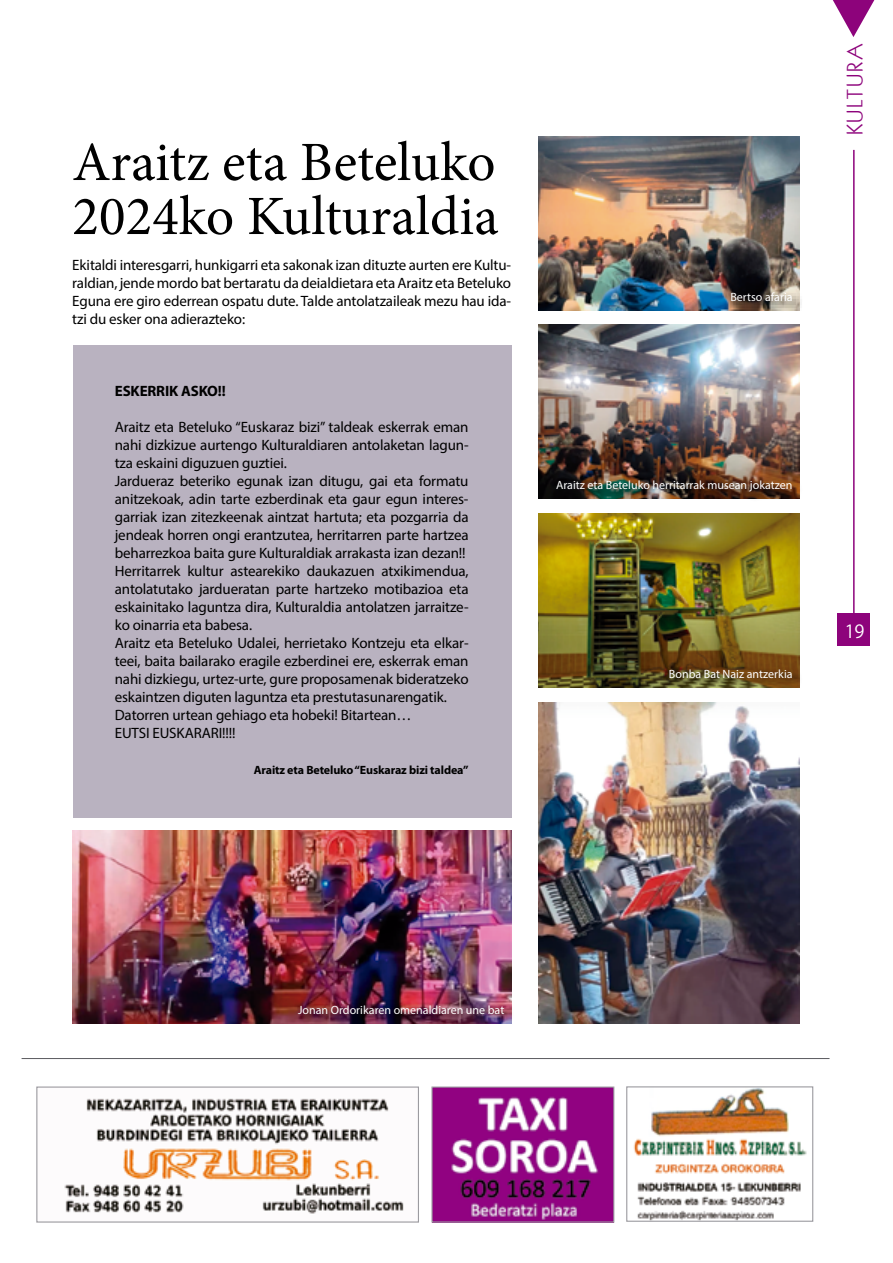
<style>
.page{position:relative;width:893px;height:1263px;background:#fff}
.page>*{position:absolute;margin:0;border:0;box-sizing:border-box;transform-origin:0 0}
.t1{font:55.5px/54px "Minion Pro";color:#000}
.t2{font:22.5px "Kabel IT Cby BT";letter-spacing:.1em;color:#8d037b}
.t3{font:18px "Koz Go Pr 6 N";color:#fff}
.t4{font:15px/18px "Myriad Pro";letter-spacing:-.01em;color:#000;text-align:justify}
.t5{font:700 15px "Myriad Pro";letter-spacing:-.01em;color:#000}
.t6{font:12px "Myriad Pro";color:#fff}
.t7{font:700 12px "Myriad Pro";letter-spacing:-.01em;color:#000}
</style>
<div class="page">
<div style="left:73px;top:345px;width:438px;height:472px;background:#b9b2c0"></div>
<hr style="left:853px;top:150px;width:2px;height:491px;background:#8d037b">
<div style="left:837px;top:613px;width:33px;height:33px;background:#8d037b"></div>
<svg style="left:833px;top:0;width:41px;height:37px"></svg>
<img style="left:538px;top:136px;width:261px;height:174px">
<img style="left:538px;top:324px;width:261px;height:174px">
<img style="left:538px;top:513px;width:261px;height:174px">
<img style="left:538px;top:702px;width:261px;height:321px">
<img style="left:72px;top:831px;width:439px;height:192px">
<img style="left:433px;top:1088px;width:179px;height:132px">
<div style="left:431px;top:1086px;width:183px;height:136px;border:1px solid #9c9ba0"></div>
<img style="left:64px;top:1098px;width:340px;height:116px">
<div style="left:36px;top:1086px;width:383px;height:136px;border:1px solid #9c9ba0"></div>
<img style="left:633px;top:1088px;width:174px;height:132px">
<div style="left:626px;top:1086px;width:187px;height:136px;border:1px solid #9c9ba0"></div>
<hr style="left:22px;top:1058px;width:807px;height:1px;background:#5b5b5f">
<div style="left:726px;top:288px;width:77px;height:24px;background:#000;opacity:.75"></div>
<div style="left:552px;top:475px;width:250px;height:27px;background:#000;opacity:.75"></div>
<div style="left:664px;top:664px;width:138px;height:24px;background:#000;opacity:.75"></div>
<div style="left:294px;top:1000px;width:220px;height:24px;background:#000;opacity:.75"></div>
<h1 class="t1" style="left:72px;top:136px;width:428px">Araitz eta Beteluko<br>2024ko Kulturaldia</h1>
<p class="t4" style="left:72px;top:256px;width:440px">Ekitaldi interesgarri, hunkigarri eta sakonak izan dituzte aurten ere Kultu&shy;raldian, jende mordo bat bertaratu da deialdietara eta Araitz eta Beteluko Eguna ere giro ederrean ospatu dute. Talde antolatzaileak mezu hau ida&shy;tzi du esker ona adierazteko:</p>
<p class="t5" style="left:115px;top:381px;width:112px">ESKERRIK ASKO!!</p>
<p class="t4" style="left:115px;top:418px;width:355px;text-align:left">Araitz eta Beteluko “Euskaraz bizi” taldeak eskerrak eman nahi dizkizue aurtengo Kulturaldiaren antolaketan lagun&shy;tza eskaini diguzuen guztiei.<br>Jardueraz beteriko egunak izan ditugu, gai eta formatu anitzekoak, adin tarte ezberdinak eta gaur egun interes&shy;garriak izan zitezkeenak aintzat hartuta; eta pozgarria da jendeak horren ongi erantzutea, herritarren parte hartzea beharrezkoa baita gure Kulturaldiak arrakasta izan dezan!!<br>Herritarrek kultur astearekiko daukazuen atxikimendua, antolatutako jardueratan parte hartzeko motibazioa eta eskainitako laguntza dira, Kulturaldia antolatzen jarraitze&shy;ko oinarria eta babesa.<br>Araitz eta Beteluko Udalei, herrietako Kontzeju eta elkar&shy;teei, baita bailarako eragile ezberdinei ere, eskerrak eman nahi dizkiegu, urtez-urte, gure proposamenak bideratzeko eskaintzen diguten laguntza eta prestutasunarengatik.<br>Datorren urtean gehiago eta hobeki! Bitartean…<br>EUTSI EUSKARARI!!!!</p>
<p class="t7" style="left:254px;top:762px;width:216px">Araitz eta Beteluko “Euskaraz bizi taldea”</p>
<p class="t6" style="left:730px;top:290px;width:64px">Bertso afaria</p>
<p class="t6" style="left:556px;top:478px;width:238px">Araitz eta Beteluko herritarrak musean jokatzen</p>
<p class="t6" style="left:669px;top:667px;width:125px">Bonba Bat Naiz antzerkia</p>
<h2 class="t2" style="left:841px;top:135px;width:93px;rotate:-90deg">KULTURA</h2>
<p class="t3" style="left:845px;top:621px;width:21px">19</p>
<p class="t6" style="left:298px;top:1003px;width:208px">Jonan Ordorikaren omenaldiaren une bat</p>
</div>
